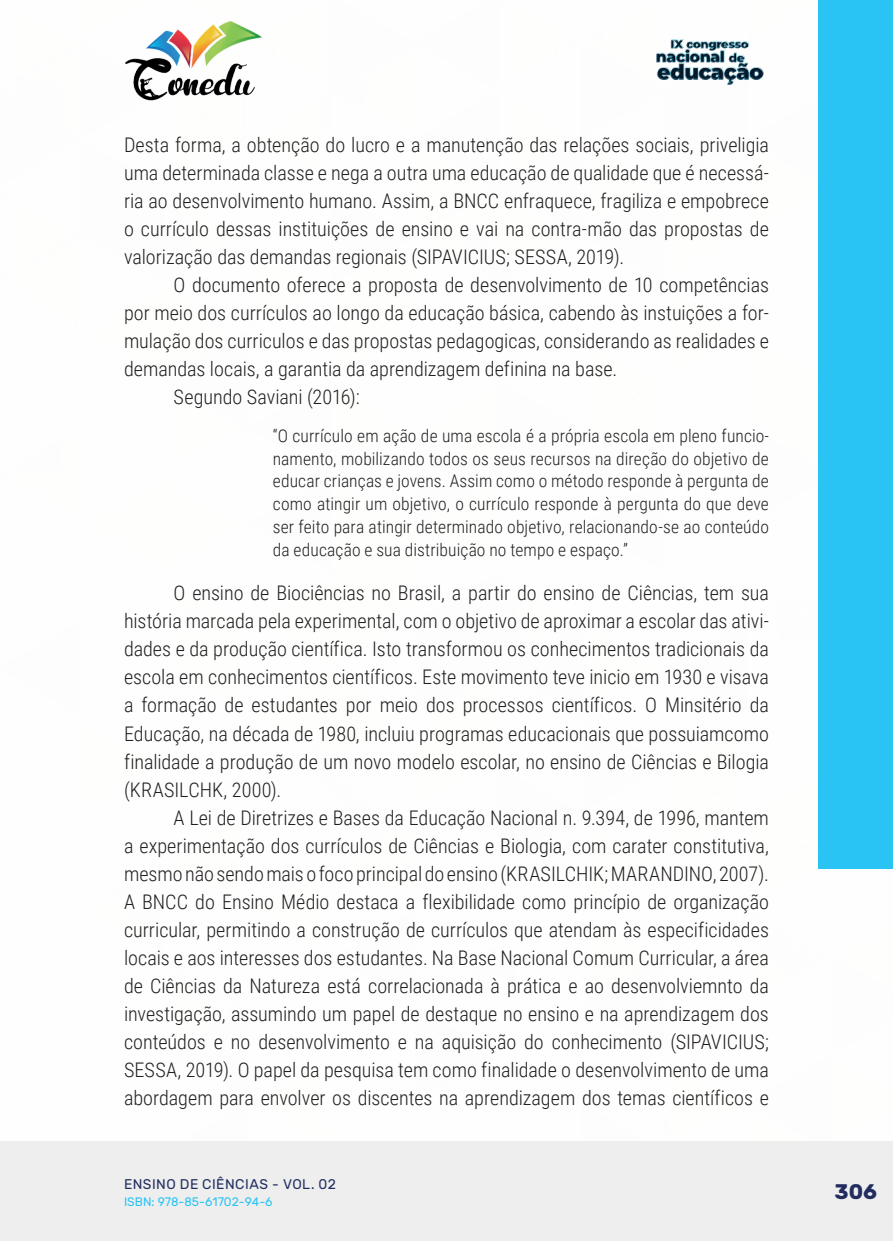
<style>
.page{position:relative;width:893px;height:1241px;background:#fff}
.page>*{position:absolute;margin:0;border:0;box-sizing:border-box;transform-origin:0 0}
.t1{font:700 21px "Rubik";color:#202d5e}
._9_CORPO{font:300 20.12px/28px "Roboto Condensed";color:#231f20;text-align:justify}
._16_CITACAO{font:300 17.5px/22.8px "Roboto Condensed";letter-spacing:.005em;color:#231f20;text-align:justify}
.t2{font:14px "Rubik";letter-spacing:.035em;color:#202d5e}
.t3{font:12.25px "Rubik";color:#29c4f3}
</style>
<div class="page">
<div style="left:0;top:1141px;width:893px;height:99px;background:#eeeeef"></div>
<div style="left:819px;top:0;width:74px;height:868px;background:#29c4f3"></div>
<img style="left:125px;top:20px;width:137px;height:81px">
<img style="left:656px;top:39px;width:108px;height:46px">
<p class="_9_CORPO" style="left:124px;top:130px;width:646px">Desta forma, a obtenção do lucro e a manutenção das relações sociais, priveligia uma determinada classe e nega a outra uma educação de qualidade que é necessá&shy;ria ao desenvolvimento humano. Assim, a BNCC enfraquece, fragiliza e empobrece o currículo dessas instituições de ensino e vai na contra-mão das propostas de valorização das demandas regionais (SIPAVICIUS; SESSA, 2019).</p>
<p class="_9_CORPO" style="left:124px;top:270px;width:646px;text-indent:50px">O documento oferece a proposta de desenvolvimento de 10 competências por meio dos currículos ao longo da educação básica, cabendo às instuições a for&shy;mulação dos curriculos e das propostas pedagogicas, considerando as realidades e demandas locais, a garantia da aprendizagem definina na base.</p>
<p class="_9_CORPO" style="left:174px;top:382px;width:188px">Segundo Saviani (2016):</p>
<p class="_16_CITACAO" style="left:273px;top:423px;width:498px">“O currículo em ação de uma escola é a própria escola em pleno funcio&shy;namento, mobilizando todos os seus recursos na direção do objetivo de educar crianças e jovens. Assim como o método responde à pergunta de como atingir um objetivo, o currículo responde à pergunta do que deve ser feito para atingir determinado objetivo, relacionando-se ao conteúdo da educação e sua distribuição no tempo e espaço.”</p>
<p class="_9_CORPO" style="left:124px;top:578px;width:646px;text-indent:50px">O ensino de Biociências no Brasil, a partir do ensino de Ciências, tem sua história marcada pela experimental, com o objetivo de aproximar a escolar das ativi&shy;dades e da produção científica. Isto transformou os conhecimentos tradicionais da escola em conhecimentos científicos. Este movimento teve inicio em 1930 e visava a formação de estudantes por meio dos processos científicos. O Minsitério da Educação, na década de 1980, incluiu programas educacionais que possuiamcomo finalidade a produção de um novo modelo escolar, no ensino de Ciências e Bilogia (KRASILCHK, 2000).</p>
<p class="_9_CORPO" style="left:124px;top:802px;width:646px;text-indent:50px">A Lei de Diretrizes e Bases da Educação Nacional n. 9.394, de 1996, mantem a experimentação dos currículos de Ciências e Biologia, com carater constitutiva, mesmo não sendo mais o foco principal do ensino (KRASILCHIK; MARANDINO, 2007).<br>A BNCC do Ensino Médio destaca a flexibilidade como princípio de organização curricular, permitindo a construção de currículos que atendam às especificidades locais e aos interesses dos estudantes. Na Base Nacional Comum Curricular, a área de Ciências da Natureza está correlacionada à prática e ao desenvolviemnto da investigação, assumindo um papel de destaque no ensino e na aprendizagem dos conteúdos e no desenvolvimento e na aquisição do conhecimento (SIPAVICIUS; SESSA, 2019). O papel da pesquisa tem como finalidade o desenvolvimento de uma abordagem para envolver os discentes na aprendizagem dos temas científicos e</p>
<p class="t2" style="left:124px;top:1175px;width:213px">ENSINO DE CIÊNCIAS - VOL. 02</p>
<p class="t3" style="left:124px;top:1194px;width:150px">ISBN: 978-85-61702-94-6</p>
<p class="t1" style="left:834px;top:1179px;width:44px">306</p>
</div>
